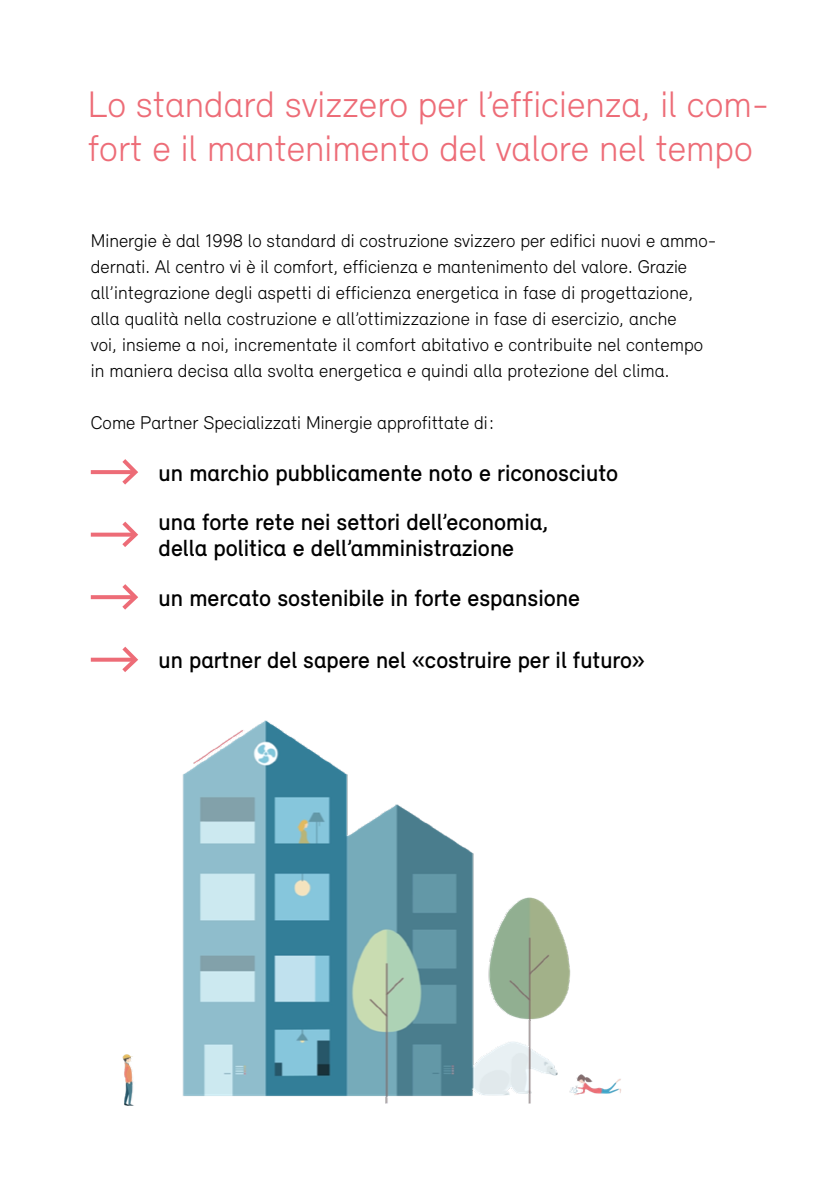
<style>
.page{position:relative;width:840px;height:1191px;background:#fff}
.page>*{position:absolute;margin:0;border:0;box-sizing:border-box;transform-origin:0 0}
.t1{font:300 38px/44px "Relevant";color:#ed6c77}
.t2{font:500 24px/26px "Relevant";color:#000}
.t3{font:300 19px/26px "Relevant";letter-spacing:.005em;color:#000}
</style>
<div class="page">
<svg style="left:91px;top:595px;width:27px;height:4px"></svg>
<svg style="left:118px;top:584px;width:20px;height:26px"></svg>
<svg style="left:91px;top:657px;width:27px;height:4px"></svg>
<svg style="left:118px;top:646px;width:20px;height:26px"></svg>
<svg style="left:91px;top:532px;width:27px;height:4px"></svg>
<svg style="left:118px;top:521px;width:20px;height:26px"></svg>
<svg style="left:91px;top:470px;width:27px;height:4px"></svg>
<svg style="left:118px;top:459px;width:20px;height:26px"></svg>
<img style="left:122px;top:720px;width:499px;height:386px">
<h1 class="t1" style="left:88px;top:82px;width:682px">Lo standard svizzero per l’efficienza, il com&shy;fort e il mantenimento del valore nel tempo</h1>
<p class="t3" style="left:91px;top:227px;width:627px">Minergie è dal 1998 lo standard di costruzione svizzero per edifici nuovi e ammo&shy;dernati. Al centro vi è il comfort, efficienza e mantenimento del valore. Grazie all’integrazione degli aspetti di efficienza energetica in fase di progettazione, alla qualità nella costruzione e all’ottimizzazione in fase di esercizio, anche<br>voi, insieme a noi, incrementate il comfort abitativo e contribuite nel contempo in maniera decisa alla svolta energetica e quindi alla protezione del clima.</p>
<p class="t3" style="left:91px;top:409px;width:404px">Come Partner Specializzati Minergie approfittate di:</p>
<p class="t2" style="left:158px;top:459px;width:461px">un marchio pubblicamente noto e riconosciuto</p>
<p class="t2" style="left:158px;top:509px;width:391px">una forte rete nei settori dell’economia, della politica e dell’amministrazione</p>
<p class="t2" style="left:158px;top:584px;width:422px">un mercato sostenibile in forte espansione</p>
<p class="t2" style="left:158px;top:647px;width:487px">un partner del sapere nel «costruire per il futuro»</p>
</div>
